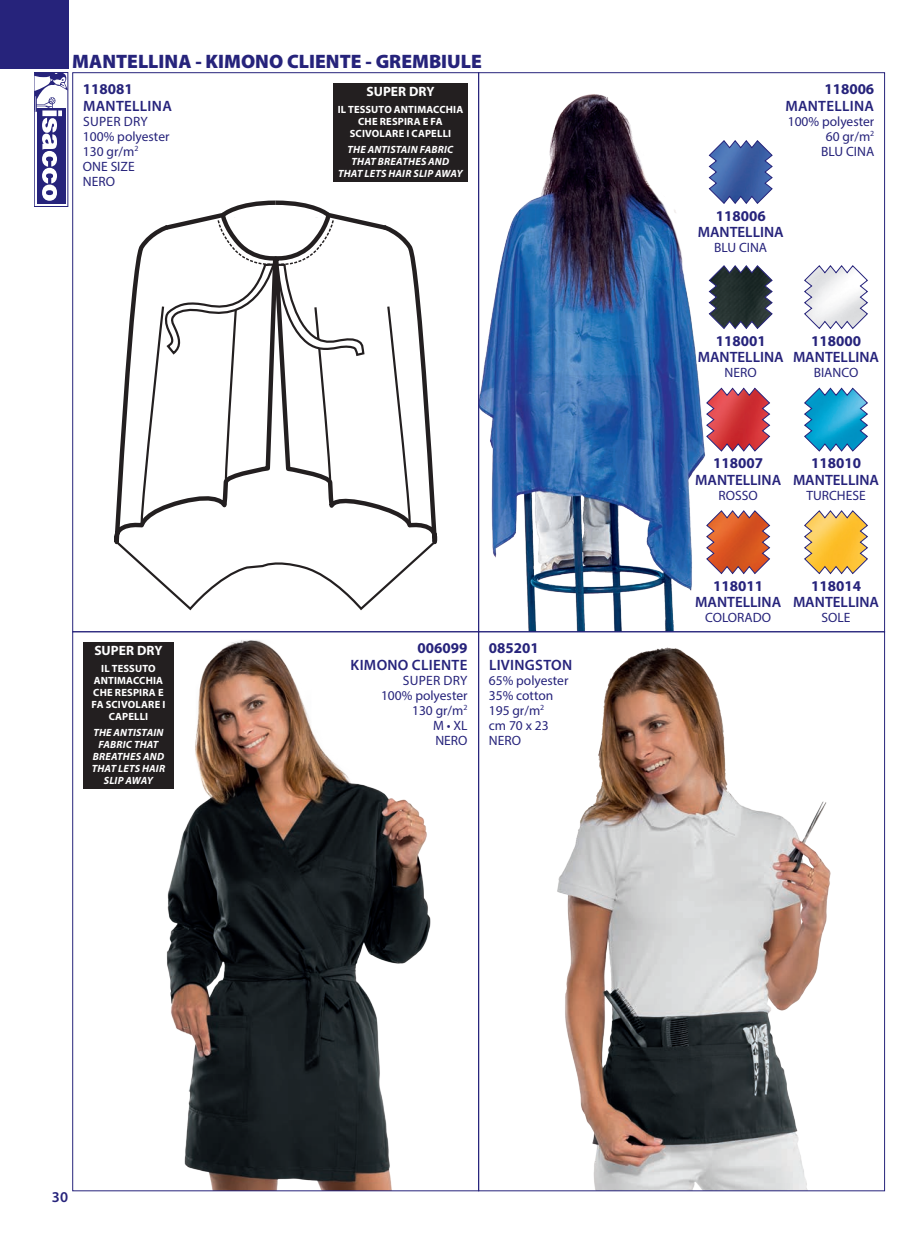
<style>
.page{position:relative;width:919px;height:1238px;background:#fff}
.page>*{position:absolute;margin:0;border:0;box-sizing:border-box;transform-origin:0 0}
.t1{font:900 19.5px "Myriad Pro";color:#26237b}
.t2{font:600 15px "Myriad Pro";color:#26237b}
.t3{font:700 15px "Myriad Pro";color:#26237b}
.t4{font:600 15px "Myriad Pro";letter-spacing:.02em;color:#26237b}
.t5{font:13.5px/15px "Myriad Pro";color:#26237b;text-align:right}
.t6{font:700 13.5px "Myriad Pro";letter-spacing:.005em;color:#fff}
.t7{font:italic 700 10.5px/12px "Myriad Pro";letter-spacing:.015em;color:#fff;text-align:center}
.t8{font:700 10.5px/12px "Myriad Pro";letter-spacing:.015em;color:#fff;text-align:center}
</style>
<div class="page">
<img style="left:480px;top:94px;width:373px;height:536px">
<img style="left:557px;top:647px;width:274px;height:542px">
<img style="left:83px;top:640px;width:348px;height:549px">
<svg style="left:114px;top:248px;width:31px;height:291px"></svg>
<svg style="left:406px;top:247px;width:31px;height:292px"></svg>
<svg style="left:114px;top:539px;width:323px;height:71px"></svg>
<svg style="left:139px;top:200px;width:273px;height:324px"></svg>
<div style="left:0;top:0;width:68px;height:68px;background:#26237b"></div>
<div style="left:34px;top:72px;width:34px;height:135px;border:1px solid #26237b"></div>
<div style="left:37px;top:108px;width:28px;height:95px;background:#26237b"></div>
<svg style="left:34px;top:73px;width:34px;height:128px"></svg>
<svg style="left:708px;top:264px;width:65px;height:65px"></svg>
<svg style="left:803px;top:264px;width:65px;height:65px"></svg>
<svg style="left:708px;top:139px;width:65px;height:65px"></svg>
<svg style="left:705px;top:387px;width:65px;height:65px"></svg>
<svg style="left:705px;top:509px;width:65px;height:65px"></svg>
<svg style="left:803px;top:509px;width:65px;height:65px"></svg>
<svg style="left:803px;top:387px;width:65px;height:65px"></svg>
<div style="left:333px;top:83px;width:134px;height:98px;background:#231f20"></div>
<div style="left:83px;top:642px;width:91px;height:146px;background:#231f20"></div>
<h1 class="t1" style="left:72px;top:48px;width:411px">MANTELLINA - KIMONO CLIENTE - GREMBIULE</h1>
<p class="t3" style="left:83px;top:79px;width:51px">118081</p>
<p class="t4" style="left:83px;top:96px;width:90px">MANTELLINA</p>
<p class="t5" style="left:83px;top:113px;width:88px;text-align:left">SUPER DRY<br>100% polyester<br>130 gr/m<sup>2<br></sup>ONE SIZE<br>NERO</p>
<p class="t6" style="left:366px;top:83px;width:70px">SUPER DRY</p>
<p class="t8" style="left:337px;top:103px;width:127px">IL TESSUTO ANTIMACCHIA<br>CHE RESPIRA E FA<br>SCIVOLARE I CAPELLI</p>
<p class="t7" style="left:338px;top:143px;width:126px">THE ANTISTAIN FABRIC<br>THAT BREATHES AND<br>THAT LETS HAIR SLIP AWAY</p>
<p class="t6" style="left:94px;top:642px;width:70px">SUPER DRY</p>
<p class="t8" style="left:91px;top:661px;width:75px">IL TESSUTO<br>ANTIMACCHIA<br>CHE RESPIRA E<br>FA SCIVOLARE I<br>CAPELLI</p>
<p class="t7" style="left:92px;top:726px;width:75px">THE ANTISTAIN<br>FABRIC THAT<br>BREATHES AND<br>THAT LETS HAIR<br>SLIP AWAY</p>
<p class="t3" style="left:417px;top:638px;width:51px">006099</p>
<p class="t4" style="left:350px;top:655px;width:118px">KIMONO CLIENTE</p>
<p class="t5" style="left:381px;top:672px;width:88px">SUPER DRY<br>100% polyester<br>130 gr/m<sup>2<br></sup>M • XL<br>NERO</p>
<p class="t3" style="left:489px;top:638px;width:51px">085201</p>
<p class="t4" style="left:489px;top:655px;width:85px">LIVINGSTON</p>
<p class="t5" style="left:489px;top:672px;width:81px;text-align:left">65% polyester<br>35% cotton<br>195 gr/m<sup>2<br></sup>cm 70 x 23<br>NERO</p>
<p class="t3" style="left:824px;top:79px;width:51px">118006</p>
<p class="t4" style="left:785px;top:96px;width:90px">MANTELLINA</p>
<p class="t5" style="left:787px;top:113px;width:88px">100% polyester<br>60 gr/m<sup>2<br></sup>BLU CINA</p>
<p class="t3" style="left:715px;top:206px;width:51px">118006</p>
<p class="t2" style="left:697px;top:222px;width:88px">MANTELLINA</p>
<p class="t5" style="left:714px;top:240px;width:55px">BLU CINA</p>
<p class="t3" style="left:715px;top:331px;width:51px">118001</p>
<p class="t2" style="left:697px;top:347px;width:88px">MANTELLINA</p>
<p class="t5" style="left:724px;top:365px;width:34px">NERO</p>
<p class="t3" style="left:811px;top:331px;width:51px">118000</p>
<p class="t2" style="left:793px;top:347px;width:88px">MANTELLINA</p>
<p class="t5" style="left:813px;top:365px;width:46px">BIANCO</p>
<p class="t3" style="left:713px;top:453px;width:51px">118007</p>
<p class="t2" style="left:695px;top:470px;width:88px">MANTELLINA</p>
<p class="t5" style="left:718px;top:487px;width:41px">ROSSO</p>
<p class="t3" style="left:811px;top:453px;width:51px">118010</p>
<p class="t2" style="left:793px;top:470px;width:88px">MANTELLINA</p>
<p class="t5" style="left:806px;top:487px;width:61px">TURCHESE</p>
<p class="t3" style="left:713px;top:576px;width:51px">118011</p>
<p class="t2" style="left:695px;top:592px;width:88px">MANTELLINA</p>
<p class="t5" style="left:705px;top:610px;width:67px">COLORADO</p>
<p class="t3" style="left:811px;top:576px;width:51px">118014</p>
<p class="t2" style="left:793px;top:592px;width:88px">MANTELLINA</p>
<p class="t5" style="left:821px;top:610px;width:30px">SOLE</p>
<p class="t2" style="left:52px;top:1187px;width:18px">30</p>
</div>
